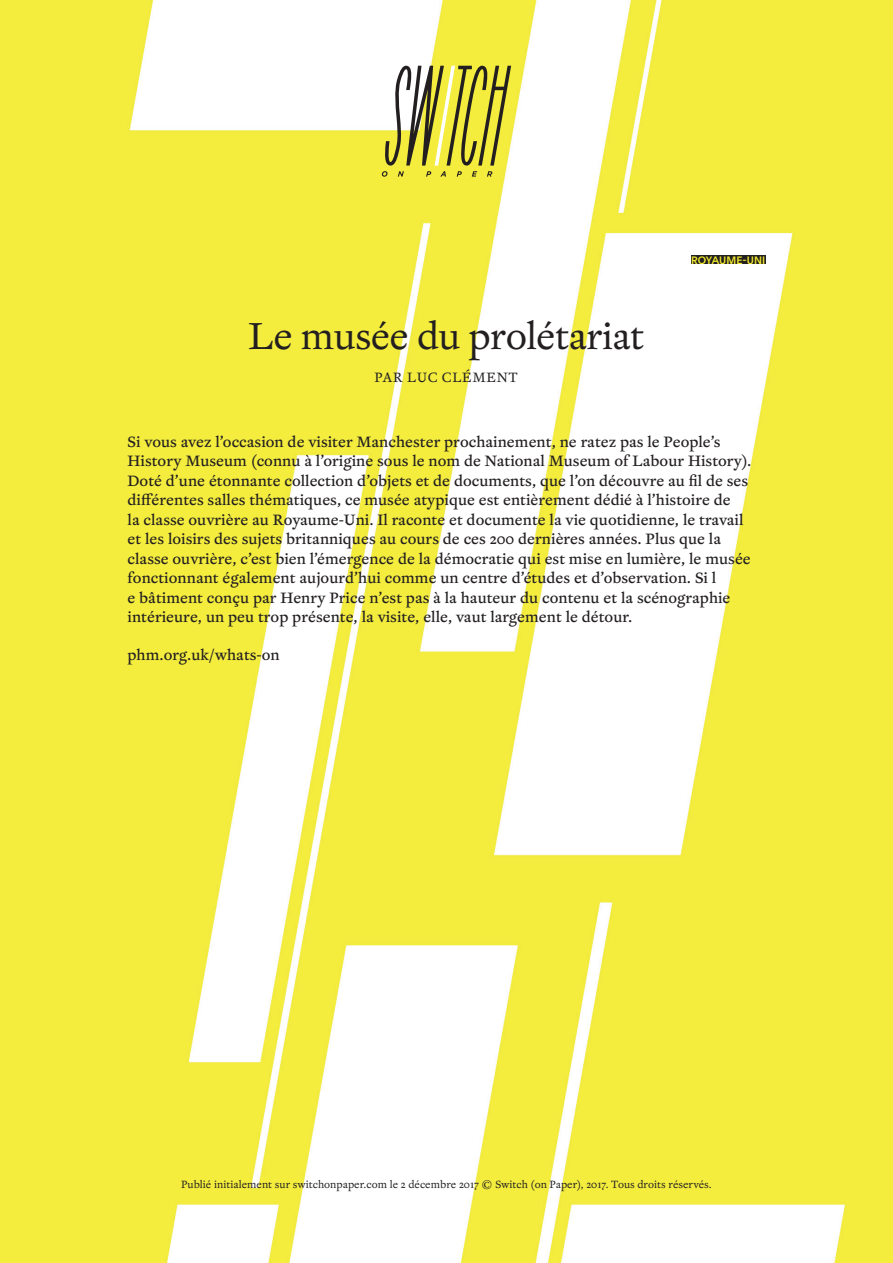
<style>
.page{position:relative;width:893px;height:1263px;background:#fff}
.page>*{position:absolute;margin:0;border:0;box-sizing:border-box;transform-origin:0 0}
.t1{font:37.5px "Geronimo";letter-spacing:-.02em;color:#231f20}
.t2{font:500 15px/19.5px "Geronimo";color:#231f20}
.t3{font:13.5px "Geronimo";letter-spacing:.05em;color:#231f20}
.t4{font:10.5px "Geronimo";color:#231f20}
.t5{font:500 10.5px "Plain";letter-spacing:.01em;color:#f4ed2f}
</style>
<div class="page">
<img style="left:0;top:0;width:893px;height:1263px">
<svg style="left:382px;top:66px;width:129px;height:111px"></svg>
<div style="left:691px;top:255px;width:74px;height:9px;background:#231f20"></div>
<h1 class="t1" style="left:249px;top:310px;width:397px">Le musée du prolétariat</h1>
<p class="t3" style="left:374px;top:368px;width:145px">PAR LUC CLÉMENT</p>
<p class="t5" style="left:691px;top:252px;width:76px">ROYAUME-UNI</p>
<p class="t2" style="left:128px;top:432px;width:625px">Si vous avez l’occasion de visiter Manchester prochainement, ne ratez pas le People’s History Museum (connu à l’origine sous le nom de National Museum of Labour History).<br>Doté d’une étonnante collection d’objets et de documents, que l’on découvre au fil de ses différentes salles thématiques, ce musée atypique est entièrement dédié à l’histoire de<br>la classe ouvrière au Royaume-Uni. Il raconte et documente la vie quotidienne, le travail et les loisirs des sujets britanniques au cours de ces 200 dernières années. Plus que la classe ouvrière, c’est bien l’émergence de la démocratie qui est mise en lumière, le musée fonctionnant également aujourd’hui comme un centre d’études et d’observation. Si l<br>e bâtiment conçu par Henry Price n’est pas à la hauteur du contenu et la scénographie intérieure, un peu trop présente, la visite, elle, vaut largement le détour.</p>
<p class="t2" style="left:128px;top:645px;width:154px">phm.org.uk/whats-on</p>
<p class="t4" style="left:181px;top:1177px;width:532px">Publié initialement sur switchonpaper.com le 2 décembre 2017 © Switch (on Paper), 2017. Tous droits réservés.</p>
</div>
